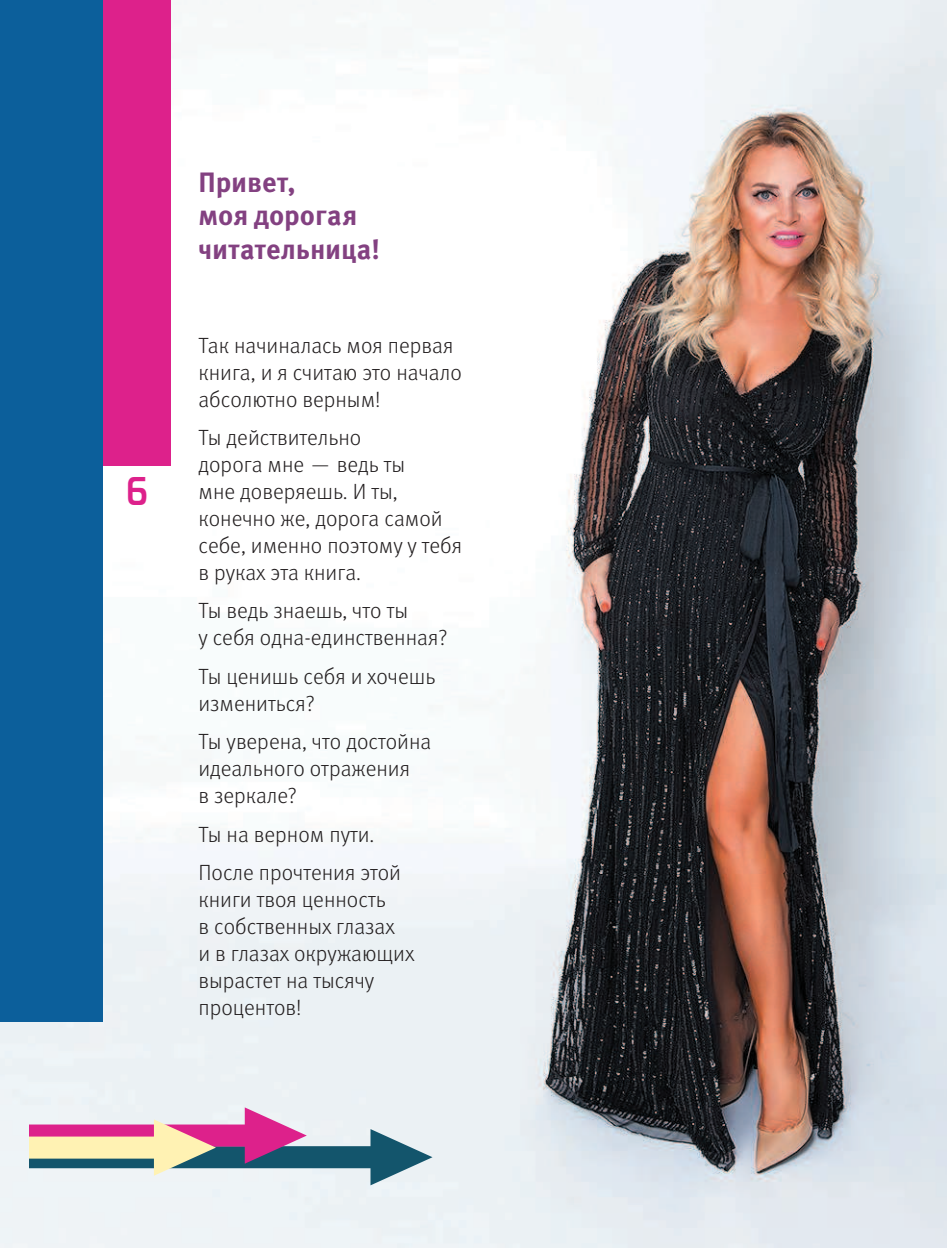
<style>
.page{position:relative;width:947px;height:1248px;background:#fff}
.page>*{position:absolute;margin:0;border:0;box-sizing:border-box;transform-origin:0 0}
.t1{font:700 40px "Magistral";color:#dd218b;scale:.85 1}
.t2{font:700 28px/33.6px "Meta Offc Pro";color:#834181}
.t3{font:300 22px/27px "Meta Offc Pro";color:#231f20}
</style>
<div class="page">
<img style="left:0;top:0;width:947px;height:1247px">
<svg style="left:29px;top:1107px;width:403px;height:77px;background:#bfb3bf"></svg>
<div style="left:102px;top:0;width:69px;height:465px;background:#dd218b"></div>
<div style="left:0;top:0;width:102px;height:1021px;background:#0c5f9b"></div>
<h1 class="t1" style="left:126px;top:467px;width:27px">6</h1>
<p class="t2" style="left:198px;top:165px;width:183px">Привет,<br>моя дорогая читательница!</p>
<p class="t3" style="left:198px;top:333px;width:265px">Так начиналась моя первая книга, и я считаю это начало абсолютно верным!</p>
<p class="t3" style="left:198px;top:425px;width:265px">Ты действительно<br>дорога мне — ведь ты<br>мне доверяешь. И ты, конечно же, дорога самой себе, именно поэтому у тебя в руках эта книга.</p>
<p class="t3" style="left:198px;top:598px;width:250px">Ты ведь знаешь, что ты<br>у себя одна-единственная?</p>
<p class="t3" style="left:198px;top:664px;width:238px">Ты ценишь себя и хочешь измениться?</p>
<p class="t3" style="left:198px;top:729px;width:234px">Ты уверена, что достойна идеального отражения<br>в зеркале?</p>
<p class="t3" style="left:198px;top:816px;width:204px;line-height:38.4px">Ты на верном пути.<br>После прочтения этой</p>
<p class="t3" style="left:198px;top:887px;width:218px">книги твоя ценность<br>в собственных глазах<br>и в глазах окружающих вырастет на тысячу процентов!</p>
</div>
